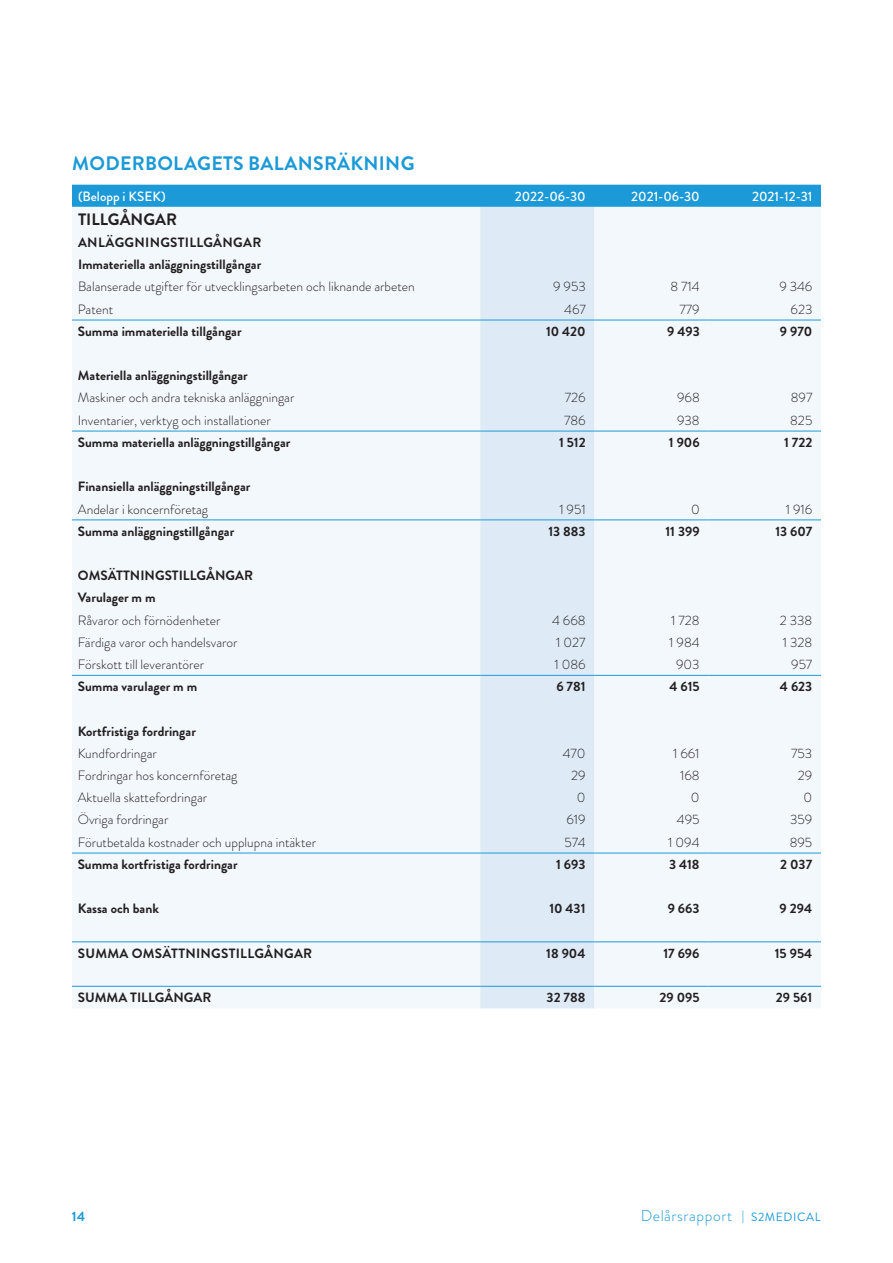
<style>
.page{position:relative;width:893px;height:1263px;background:#fff}
.page>*{position:absolute;margin:0;border:0;box-sizing:border-box;transform-origin:0 0}
.Rubrik_2{font:700 19.5px "Brandon Grotesque";letter-spacing:.015em;color:#1b9ad7}
.Brödtest{font:700 16.5px "Brandon Grotesque";color:#231f20}
.t1{font:300 15.75px "Brandon Grotesque";letter-spacing:.035em;color:#1b9ad7}
.Brödtest-2{font:300 13.5px "Brandon Grotesque";color:#231f20}
.Brödtest-3{font:700 13.5px "Brandon Grotesque";color:#231f20}
.Tabelltext_högerstäl{font:300 13.5px "Brandon Grotesque";color:#231f20}
.Tabelltext_högerstäl-2{font:700 13.5px "Brandon Grotesque";color:#231f20}
.Brödtest-4{font:700 13.5px "Brandon Grotesque";letter-spacing:.02em;color:#231f20}
.Tabellrubrik{font:500 13.5px "Brandon Grotesque";color:#fff}
.t2{font:700 13.5px "Brandon Grotesque";color:#1b9ad7}
.s1{font-weight:400;font-size:12px}
</style>
<div class="page">
<div style="left:72px;top:185px;width:749px;height:22px;background:#1b9ad7"></div>
<div style="left:72px;top:207px;width:636px;height:801px;background:#f3f8fc"></div>
<div style="left:480px;top:207px;width:114px;height:801px;background:#deebf7"></div>
<div style="left:708px;top:207px;width:113px;height:801px;background:#f3f8fc"></div>
<hr style="left:72px;top:320px;width:408px;height:1px;background:#1b9ad7">
<hr style="left:594px;top:320px;width:114px;height:1px;background:#1b9ad7">
<hr style="left:708px;top:320px;width:113px;height:1px;background:#1b9ad7">
<hr style="left:480px;top:320px;width:114px;height:1px;background:#1b9ad7">
<hr style="left:72px;top:431px;width:408px;height:1px;background:#1b9ad7">
<hr style="left:594px;top:431px;width:114px;height:1px;background:#1b9ad7">
<hr style="left:708px;top:431px;width:113px;height:1px;background:#1b9ad7">
<hr style="left:480px;top:431px;width:114px;height:1px;background:#1b9ad7">
<hr style="left:72px;top:675px;width:408px;height:1px;background:#1b9ad7">
<hr style="left:594px;top:675px;width:114px;height:1px;background:#1b9ad7">
<hr style="left:708px;top:675px;width:113px;height:1px;background:#1b9ad7">
<hr style="left:480px;top:675px;width:114px;height:1px;background:#1b9ad7">
<hr style="left:72px;top:853px;width:408px;height:1px;background:#1b9ad7">
<hr style="left:594px;top:853px;width:114px;height:1px;background:#1b9ad7">
<hr style="left:708px;top:853px;width:113px;height:1px;background:#1b9ad7">
<hr style="left:480px;top:853px;width:114px;height:1px;background:#1b9ad7">
<hr style="left:72px;top:986px;width:408px;height:1px;background:#1b9ad7">
<hr style="left:594px;top:986px;width:114px;height:1px;background:#1b9ad7">
<hr style="left:708px;top:986px;width:113px;height:1px;background:#1b9ad7">
<hr style="left:480px;top:986px;width:114px;height:1px;background:#1b9ad7">
<hr style="left:72px;top:941px;width:408px;height:1px;background:#1b9ad7">
<hr style="left:480px;top:941px;width:114px;height:1px;background:#1b9ad7">
<hr style="left:594px;top:941px;width:114px;height:1px;background:#1b9ad7">
<hr style="left:708px;top:941px;width:113px;height:1px;background:#1b9ad7">
<hr style="left:72px;top:519px;width:408px;height:1px;background:#1b9ad7">
<hr style="left:480px;top:519px;width:114px;height:1px;background:#1b9ad7">
<hr style="left:594px;top:519px;width:114px;height:1px;background:#1b9ad7">
<hr style="left:708px;top:519px;width:113px;height:1px;background:#1b9ad7">
<p class="Rubrik_2" style="left:72px;top:149px;width:344px">MODERBOLAGETS BALANSRÄKNING</p>
<p class="Tabellrubrik" style="left:78px;top:187px;width:89px">(Belopp i KSEK)</p>
<p class="Tabellrubrik" style="left:515px;top:187px;width:72px">2022-06-30</p>
<p class="Tabellrubrik" style="left:631px;top:187px;width:70px">2021-06-30</p>
<p class="Tabellrubrik" style="left:752px;top:187px;width:62px">2021-12-31</p>
<p class="Brödtest" style="left:78px;top:208px;width:101px">TILLGÅNGAR</p>
<p class="Brödtest-4" style="left:78px;top:233px;width:185px">ANLÄGGNINGSTILLGÅNGAR</p>
<p class="Brödtest-3" style="left:78px;top:255px;width:185px">Immateriella anläggningstillgångar</p>
<p class="Brödtest-2" style="left:78px;top:278px;width:338px">Balanserade utgifter för utvecklingsarbeten och liknande arbeten</p>
<p class="Tabelltext_högerstäl" style="left:553px;top:278px;width:34px">9 953</p>
<p class="Tabelltext_högerstäl" style="left:670px;top:278px;width:31px">8 714</p>
<p class="Tabelltext_högerstäl" style="left:779px;top:278px;width:35px">9 346</p>
<p class="Brödtest-2" style="left:78px;top:300px;width:37px">Patent</p>
<p class="Tabelltext_högerstäl" style="left:564px;top:300px;width:23px">467</p>
<p class="Tabelltext_högerstäl" style="left:679px;top:300px;width:22px">779</p>
<p class="Tabelltext_högerstäl" style="left:791px;top:300px;width:23px">623</p>
<p class="Brödtest-3" style="left:78px;top:322px;width:165px">Summa immateriella tillgångar</p>
<p class="Tabelltext_högerstäl-2" style="left:546px;top:322px;width:41px">10 420</p>
<p class="Tabelltext_högerstäl-2" style="left:667px;top:322px;width:34px">9 493</p>
<p class="Tabelltext_högerstäl-2" style="left:780px;top:322px;width:34px">9 970</p>
<p class="Brödtest-3" style="left:78px;top:366px;width:171px">Materiella anläggningstillgångar</p>
<p class="Brödtest-2" style="left:78px;top:389px;width:218px">Maskiner och andra tekniska anläggningar</p>
<p class="Tabelltext_högerstäl" style="left:565px;top:389px;width:22px">726</p>
<p class="Tabelltext_högerstäl" style="left:677px;top:389px;width:24px">968</p>
<p class="Tabelltext_högerstäl" style="left:791px;top:389px;width:23px">897</p>
<p class="Brödtest-2" style="left:78px;top:411px;width:194px">Inventarier, verktyg och installationer</p>
<p class="Tabelltext_högerstäl" style="left:564px;top:411px;width:23px">786</p>
<p class="Tabelltext_högerstäl" style="left:677px;top:411px;width:24px">938</p>
<p class="Tabelltext_högerstäl" style="left:790px;top:411px;width:24px">825</p>
<p class="Brödtest-3" style="left:78px;top:433px;width:214px">Summa materiella anläggningstillgångar</p>
<p class="Tabelltext_högerstäl-2" style="left:559px;top:433px;width:28px">1 512</p>
<p class="Tabelltext_högerstäl-2" style="left:669px;top:433px;width:32px">1 906</p>
<p class="Tabelltext_högerstäl-2" style="left:784px;top:433px;width:30px">1 722</p>
<p class="Brödtest-3" style="left:78px;top:477px;width:174px">Finansiella anläggningstillgångar</p>
<p class="Brödtest-2" style="left:78px;top:500px;width:132px">Andelar i koncernföretag</p>
<p class="Tabelltext_högerstäl" style="left:559px;top:500px;width:28px">1 951</p>
<p class="Tabelltext_högerstäl" style="left:691px;top:500px;width:10px">0</p>
<p class="Tabelltext_högerstäl" style="left:786px;top:500px;width:28px">1 916</p>
<p class="Brödtest-3" style="left:78px;top:522px;width:158px">Summa anläggningstillgångar</p>
<p class="Tabelltext_högerstäl-2" style="left:548px;top:522px;width:39px">13 883</p>
<p class="Tabelltext_högerstäl-2" style="left:665px;top:522px;width:36px">11 399</p>
<p class="Tabelltext_högerstäl-2" style="left:775px;top:522px;width:39px">13 607</p>
<p class="Brödtest-3" style="left:78px;top:566px;width:177px">OMSÄTTNINGSTILLGÅNGAR</p>
<p class="Brödtest-3" style="left:78px;top:588px;width:79px">Varulager m m</p>
<p class="Brödtest-2" style="left:78px;top:611px;width:144px">Råvaror och förnödenheter</p>
<p class="Tabelltext_högerstäl" style="left:552px;top:611px;width:35px">4 668</p>
<p class="Tabelltext_högerstäl" style="left:671px;top:611px;width:30px">1 728</p>
<p class="Tabelltext_högerstäl" style="left:780px;top:611px;width:34px">2 338</p>
<p class="Brödtest-2" style="left:78px;top:633px;width:161px">Färdiga varor och handelsvaror</p>
<p class="Tabelltext_högerstäl" style="left:556px;top:633px;width:31px">1 027</p>
<p class="Tabelltext_högerstäl" style="left:669px;top:633px;width:32px">1 984</p>
<p class="Tabelltext_högerstäl" style="left:783px;top:633px;width:31px">1 328</p>
<p class="Brödtest-2" style="left:78px;top:655px;width:128px">Förskott till leverantörer</p>
<p class="Tabelltext_högerstäl" style="left:554px;top:655px;width:33px">1 086</p>
<p class="Tabelltext_högerstäl" style="left:676px;top:655px;width:25px">903</p>
<p class="Tabelltext_högerstäl" style="left:791px;top:655px;width:23px">957</p>
<p class="Brödtest-3" style="left:78px;top:677px;width:121px">Summa varulager m m</p>
<p class="Tabelltext_högerstäl-2" style="left:556px;top:677px;width:31px">6 781</p>
<p class="Tabelltext_högerstäl-2" style="left:669px;top:677px;width:32px">4 615</p>
<p class="Tabelltext_högerstäl-2" style="left:780px;top:677px;width:34px">4 623</p>
<p class="Brödtest-3" style="left:78px;top:721px;width:120px">Kortfristiga fordringar</p>
<p class="Brödtest-2" style="left:78px;top:744px;width:81px">Kundfordringar</p>
<p class="Tabelltext_högerstäl" style="left:563px;top:744px;width:24px">470</p>
<p class="Tabelltext_högerstäl" style="left:673px;top:744px;width:28px">1 661</p>
<p class="Tabelltext_högerstäl" style="left:791px;top:744px;width:23px">753</p>
<p class="Brödtest-2" style="left:78px;top:766px;width:161px">Fordringar hos koncernföretag</p>
<p class="Tabelltext_högerstäl" style="left:571px;top:766px;width:16px">29</p>
<p class="Tabelltext_högerstäl" style="left:680px;top:766px;width:21px">168</p>
<p class="Tabelltext_högerstäl" style="left:798px;top:766px;width:16px">29</p>
<p class="Brödtest-2" style="left:78px;top:788px;width:131px">Aktuella skattefordringar</p>
<p class="Tabelltext_högerstäl" style="left:577px;top:788px;width:10px">0</p>
<p class="Tabelltext_högerstäl" style="left:691px;top:788px;width:10px">0</p>
<p class="Tabelltext_högerstäl" style="left:804px;top:788px;width:10px">0</p>
<p class="Brödtest-2" style="left:78px;top:811px;width:92px">Övriga fordringar</p>
<p class="Tabelltext_högerstäl" style="left:566px;top:811px;width:21px">619</p>
<p class="Tabelltext_högerstäl" style="left:677px;top:811px;width:24px">495</p>
<p class="Tabelltext_högerstäl" style="left:790px;top:811px;width:24px">359</p>
<p class="Brödtest-2" style="left:78px;top:833px;width:240px">Förutbetalda kostnader och upplupna intäkter</p>
<p class="Tabelltext_högerstäl" style="left:565px;top:833px;width:22px">574</p>
<p class="Tabelltext_högerstäl" style="left:668px;top:833px;width:33px">1 094</p>
<p class="Tabelltext_högerstäl" style="left:790px;top:833px;width:24px">895</p>
<p class="Brödtest-3" style="left:78px;top:855px;width:161px">Summa kortfristiga fordringar</p>
<p class="Tabelltext_högerstäl-2" style="left:556px;top:855px;width:31px">1 693</p>
<p class="Tabelltext_högerstäl-2" style="left:669px;top:855px;width:32px">3 418</p>
<p class="Tabelltext_högerstäl-2" style="left:780px;top:855px;width:33px">2 037</p>
<p class="Brödtest-3" style="left:78px;top:899px;width:83px">Kassa och bank</p>
<p class="Tabelltext_högerstäl-2" style="left:549px;top:899px;width:38px">10 431</p>
<p class="Tabelltext_högerstäl-2" style="left:668px;top:899px;width:33px">9 663</p>
<p class="Tabelltext_högerstäl-2" style="left:780px;top:899px;width:34px">9 294</p>
<p class="Brödtest-4" style="left:78px;top:944px;width:236px">SUMMA OMSÄTTNINGSTILLGÅNGAR</p>
<p class="Tabelltext_högerstäl-2" style="left:546px;top:944px;width:41px">18 904</p>
<p class="Tabelltext_högerstäl-2" style="left:663px;top:944px;width:38px">17 696</p>
<p class="Tabelltext_högerstäl-2" style="left:775px;top:944px;width:39px">15 954</p>
<p class="Brödtest-3" style="left:78px;top:988px;width:135px">SUMMA TILLGÅNGAR</p>
<p class="Tabelltext_högerstäl-2" style="left:547px;top:988px;width:40px">32 788</p>
<p class="Tabelltext_högerstäl-2" style="left:659px;top:988px;width:42px">29 095</p>
<p class="Tabelltext_högerstäl-2" style="left:776px;top:988px;width:38px">29 561</p>
<p class="t2" style="left:72px;top:1207px;width:15px">14</p>
<p class="t1" style="left:641px;top:1205px;width:182px">Delårsrapport <span class="s1">| S2MEDICAL</span></p>
</div>
